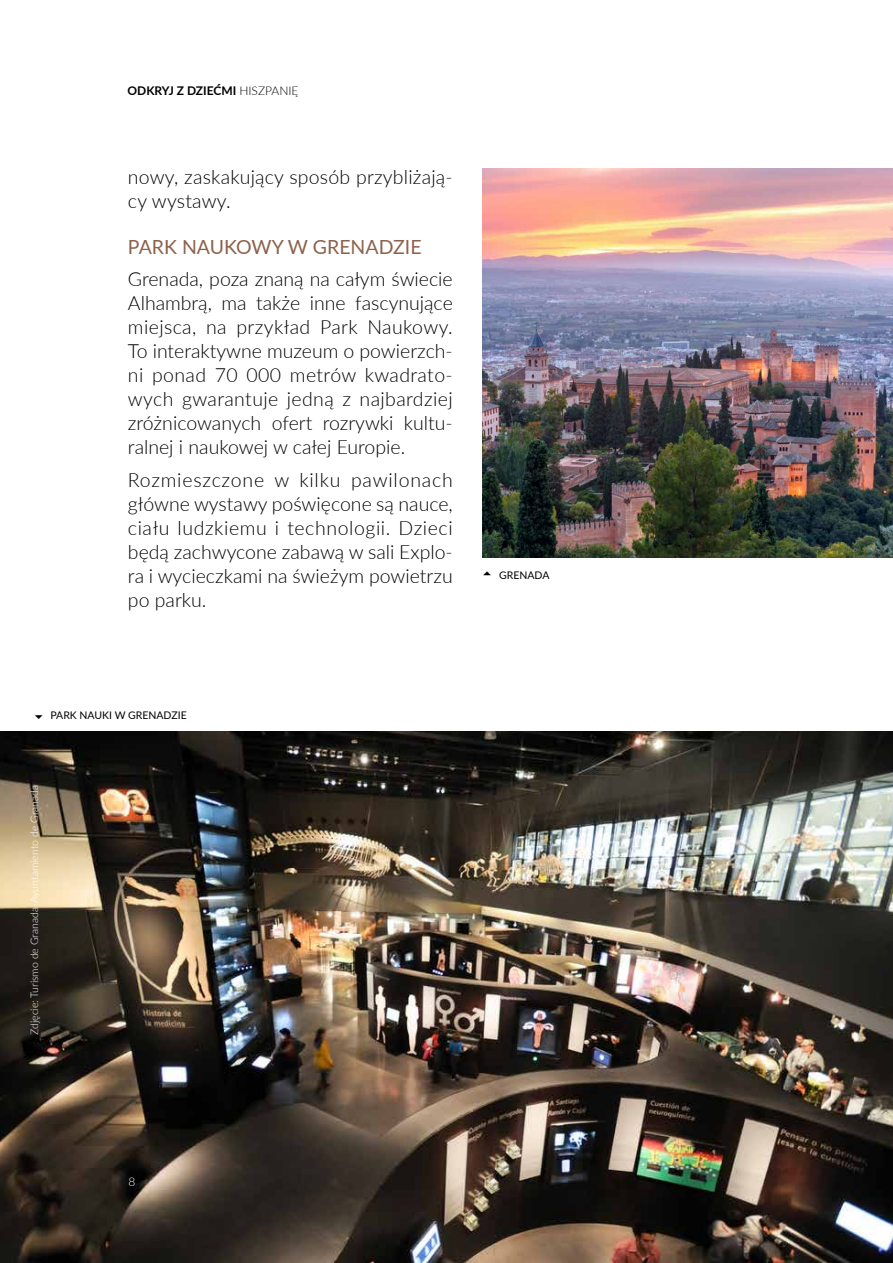
<style>
.page{position:relative;width:893px;height:1263px;background:#fff}
.page>*{position:absolute;margin:0;border:0;box-sizing:border-box;transform-origin:0 0}
.t1{font:300 19.5px/24px "Lato";color:#000;text-align:justify}
.t2{font:19.5px "Lato";color:#8d624b}
.t3{font:700 12px "Lato";color:#000}
.t4{font:300 12px "Lato";color:#fff}
.t5{font:300 10.5px "Lato";color:#fff}
.t6{font:10.5px "Lato";color:#000}
.s1{font-weight:300}
</style>
<div class="page">
<img style="left:483px;top:169px;width:410px;height:389px">
<img style="left:0;top:731px;width:893px;height:532px">
<p class="t3" style="left:128px;top:81px;width:172px">ODKRYJ Z DZIEĆMI <span class="s1">HISZPANIĘ</span></p>
<p class="t1" style="left:128px;top:164px;width:326px">nowy, zaskakujący sposób przybliżają&shy;cy wystawy.</p>
<p class="t2" style="left:128px;top:232px;width:295px">PARK NAUKOWY W GRENADZIE</p>
<p class="t1" style="left:128px;top:266px;width:326px">Grenada, poza znaną na całym świecie Alhambrą, ma także inne fascynujące miejsca, na przykład Park Naukowy.<br>To interaktywne muzeum o powierzch&shy;ni ponad 70 000 metrów kwadrato&shy;wych gwarantuje jedną z najbardziej zróżnicowanych ofert rozrywki kultu&shy;ralnej i naukowej w całej Europie.</p>
<p class="t1" style="left:128px;top:467px;width:326px">Rozmieszczone w kilku pawilonach główne wystawy poświęcone są nauce, ciału ludzkiemu i technologii. Dzieci będą zachwycone zabawą w sali Explo&shy;ra i wycieczkami na świeżym powietrzu po parku.</p>
<p class="t6" style="left:51px;top:707px;width:138px">PARK NAUKI W GRENADZIE</p>
<p class="t5" style="left:27px;top:1035px;width:252px;rotate:-90deg">Zdjęcie: Turismo de Granada-Ayuntamiento de Granada</p>
<p class="t6" style="left:499px;top:568px;width:52px">GRENADA</p>
<p class="t4" style="left:128px;top:1173px;width:8px">8</p>
</div>
